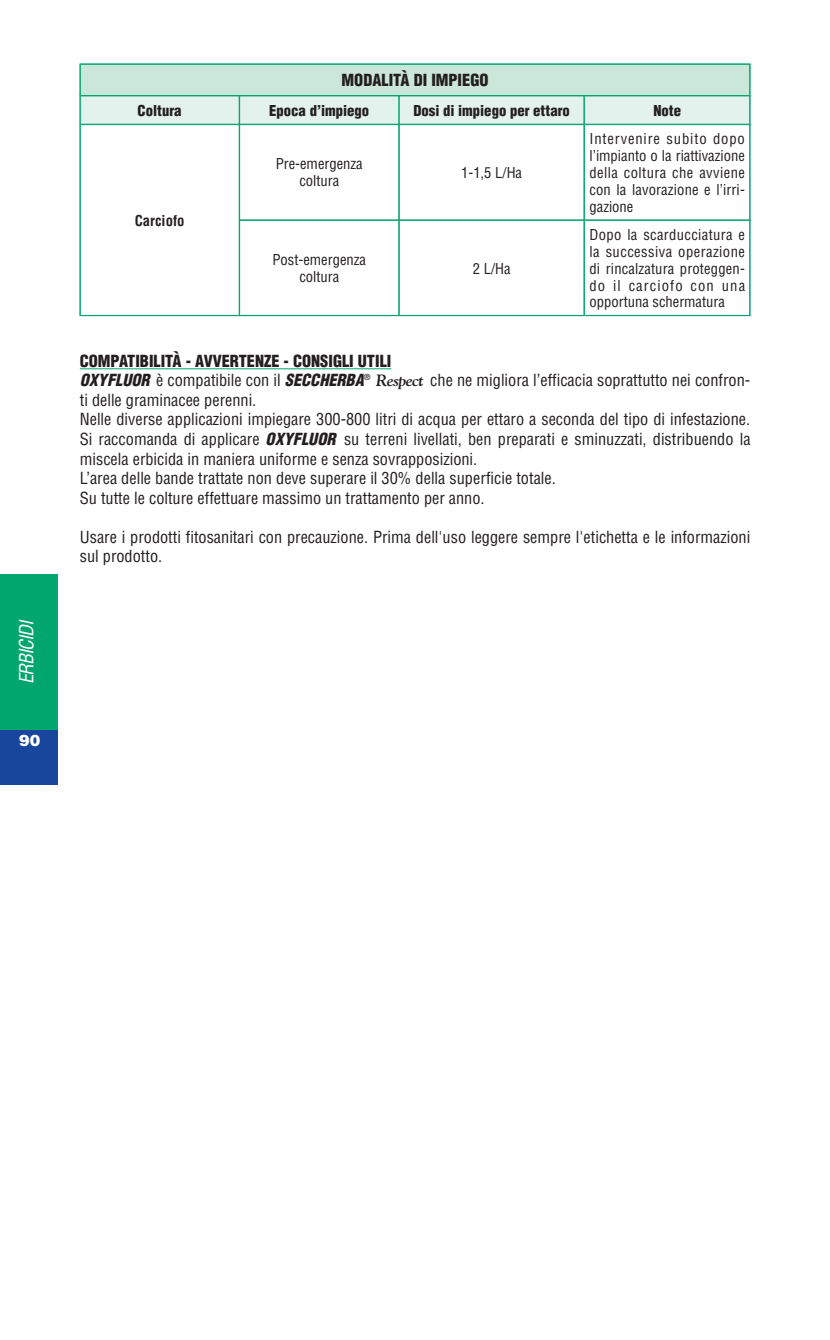
<style>
.page{position:relative;width:830px;height:1340px;background:#fff}
.page>*{position:absolute;margin:0;border:0;box-sizing:border-box;transform-origin:0 0}
.t1{font:italic condensed 19.12px "Helvetica";color:#fff}
.t2{font:condensed 16.2px/19.6px "Helvetica";color:#231f20}
.t3{font:900 condensed 16.2px "Helvetica";color:#231f20}
.t4{font:900 15.75px "Helvetica";color:#fff}
.t5{font:condensed 14.62px/16.9px "Helvetica";color:#231f20;text-align:center}
.t6{font:900 condensed 14.62px "Helvetica";color:#231f20}
.t7{font:700 condensed 14.62px "Helvetica";color:#231f20}
.s1{font-weight:900}
.s2{font-weight:900;font-style:italic}
.s3{font-family:"Goudy";font-weight:700;font-style:italic;font-stretch:normal}
</style>
<div class="page">
<div style="left:0;top:574px;width:57px;height:191px;background:#00a66e"></div>
<div style="left:0;top:730px;width:57px;height:54px;background:#18469d"></div>
<hr style="left:80px;top:368px;width:311px;height:1px;background:#00a66e">
<div style="left:80px;top:64px;width:669px;height:31px;background:#cbe7da"></div>
<div style="left:80px;top:64px;width:669px;height:32px;border:1px solid #00a66e"></div>
<div style="left:80px;top:96px;width:159px;height:28px;background:#e3f2ec"></div>
<div style="left:240px;top:96px;width:158px;height:28px;background:#e3f2ec"></div>
<div style="left:399px;top:96px;width:184px;height:28px;background:#e3f2ec"></div>
<div style="left:584px;top:96px;width:165px;height:28px;background:#e3f2ec"></div>
<div style="left:80px;top:124px;width:159px;height:192px;border:1px solid #00a66e"></div>
<div style="left:239px;top:124px;width:160px;height:96px;border:1px solid #00a66e"></div>
<div style="left:399px;top:124px;width:185px;height:96px;border:1px solid #00a66e"></div>
<div style="left:584px;top:124px;width:165px;height:96px;border:1px solid #00a66e"></div>
<div style="left:239px;top:220px;width:160px;height:96px;border:1px solid #00a66e"></div>
<div style="left:399px;top:220px;width:185px;height:96px;border:1px solid #00a66e"></div>
<div style="left:584px;top:220px;width:165px;height:96px;border:1px solid #00a66e"></div>
<div style="left:80px;top:64px;width:669px;height:252px;border:1px solid #00a66e"></div>
<p class="t1" style="left:15px;top:684px;width:70px;rotate:-90deg">ERBICIDI</p>
<p class="t4" style="left:19px;top:730px;width:23px">90</p>
<p class="t3" style="left:341px;top:70px;width:148px">MODALITÀ DI IMPIEGO</p>
<p class="t6" style="left:137px;top:101px;width:45px">Coltura</p>
<p class="t6" style="left:269px;top:101px;width:101px">Epoca d’impiego</p>
<p class="t6" style="left:413px;top:101px;width:158px">Dosi di impiego per ettaro</p>
<p class="t6" style="left:653px;top:101px;width:29px">Note</p>
<p class="t7" style="left:135px;top:211px;width:51px">Carciofo</p>
<p class="t5" style="left:275px;top:156px;width:88px">Pre-emergenza coltura</p>
<p class="t5" style="left:461px;top:164px;width:62px">1-1,5 L/Ha</p>
<p class="t5" style="left:272px;top:251px;width:95px">Post-emergenza coltura</p>
<p class="t5" style="left:472px;top:260px;width:39px">2 L/Ha</p>
<p class="t5" style="left:589px;top:130px;width:157px;text-align:justify">Intervenire subito dopo l’impianto o la riattivazione della coltura che avviene con la lavorazione e l’irri&shy;gazione</p>
<p class="t5" style="left:589px;top:226px;width:157px;text-align:justify">Dopo la scarducciatura e la successiva operazione di rincalzatura proteggen&shy;do il carciofo con una opportuna schermatura</p>
<p class="t2" style="left:80px;top:351px;width:672px"><span class="s1">COMPATIBILITÀ - AVVERTENZE - CONSIGLI UTILI<br></span><span class="s2">OXYFLUOR</span> è compatibile con il <span class="s2">SECCHERBA</span><sup>®</sup> <span class="s3">Respect</span> che ne migliora l’efficacia soprattutto nei confron&shy;ti delle graminacee perenni.<br>Nelle diverse applicazioni impiegare 300-800 litri di acqua per ettaro a seconda del tipo di infestazione.<br>Si raccomanda di applicare <span class="s2">OXYFLUOR</span> su terreni livellati, ben preparati e sminuzzati, distribuendo la miscela erbicida in maniera uniforme e senza sovrapposizioni.<br>L’area delle bande trattate non deve superare il 30% della superficie totale.<br>Su tutte le colture effettuare massimo un trattamento per anno.</p>
<p class="t2" style="left:80px;top:527px;width:671px">Usare i prodotti fitosanitari con precauzione. Prima dell'uso leggere sempre l'etichetta e le informazioni sul prodotto.</p>
</div>
